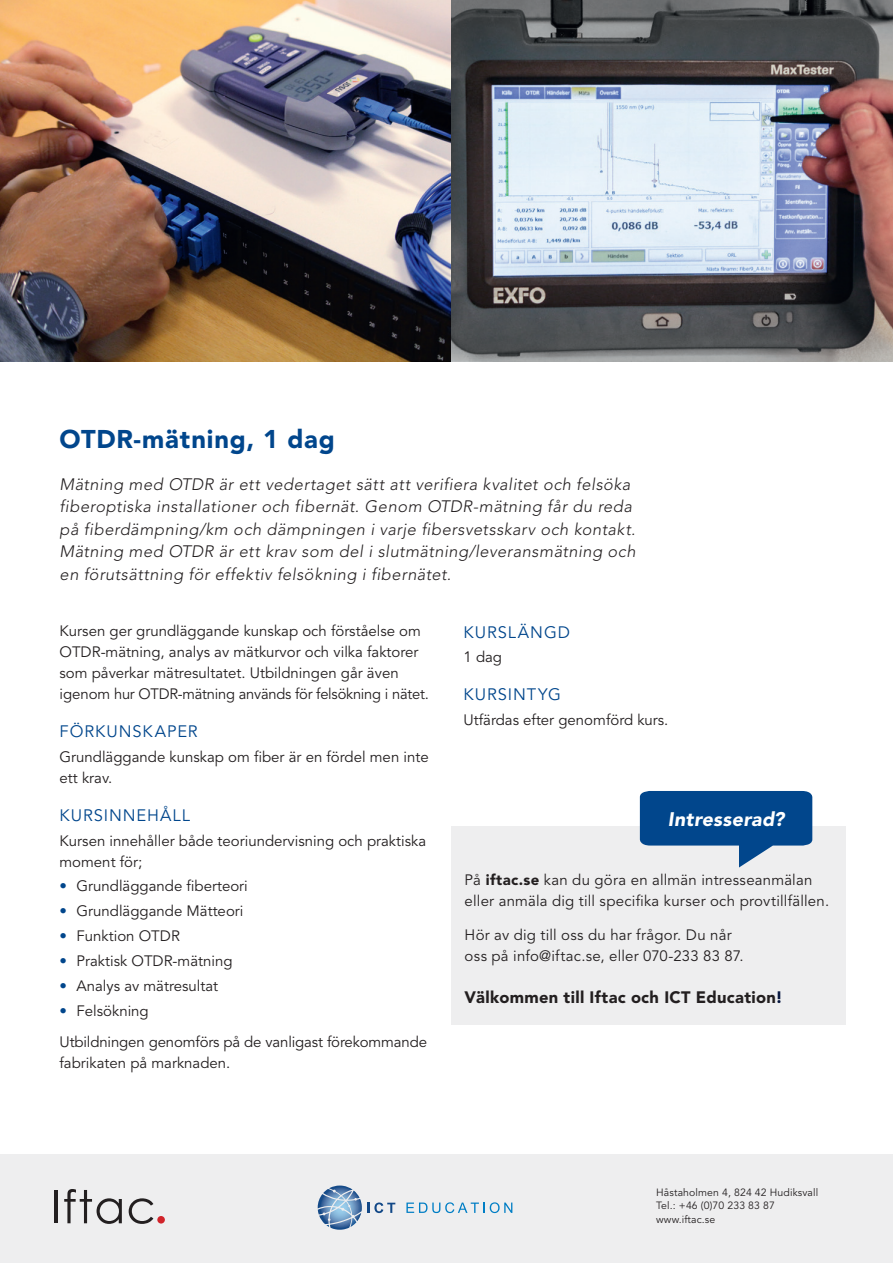
<style>
.page{position:relative;width:893px;height:1263px;background:#fff}
.page>*{position:absolute;margin:0;border:0;box-sizing:border-box;transform-origin:0 0}
.Kursrubrik{font:900 25.5px "Avenir LT Std";letter-spacing:.035em;color:#01468c}
.Rubrik_13_p{font:italic 900 19.5px "Avenir LT Std";letter-spacing:.015em;color:#fff}
.Ingress{font:italic 300 16.5px "Avenir LT Std";letter-spacing:.03em;color:#231f20}
.Mellanrubrik_VERSALE{font:16.5px "Avenir LT Std";letter-spacing:.055em;color:#01468c}
.Rubrik_13_p-2{font:900 16.5px "Avenir LT Std";letter-spacing:.02em;color:#231f20}
.Brödtext{font:15px/21px "Avenir LT Std";color:#231f20}
.Rubrik_13_p-3{font:15px/21px "Avenir LT Std";letter-spacing:.015em;color:#231f20}
.Brödtext_svart_10_14{font:15px/21px "Avenir LT Std";letter-spacing:.015em;color:#231f20}
.t1{font:10.5px/13.5px "Avenir LT Std";letter-spacing:.01em;color:#231f20}
.s1{color:#01468c}
.s2{font-weight:900}
.s3{color:#03143e}
</style>
<div class="page">
<img style="left:0;top:0;width:451px;height:361px">
<img style="left:451px;top:0;width:442px;height:361px">
<div style="left:0;top:1154px;width:893px;height:109px;background:#eeeeef"></div>
<hr style="left:55px;top:1190px;width:3px;height:33px;background:#231f20">
<svg style="left:64px;top:1189px;width:58px;height:35px"></svg>
<svg style="left:129px;top:1198px;width:24px;height:26px"></svg>
<div style="left:157px;top:1216px;width:8px;height:7px;background:#d1232a;border-radius:50%"></div>
<svg style="left:318px;top:1185px;width:44px;height:45px"></svg>
<svg style="left:368px;top:1202px;width:27px;height:11px"></svg>
<svg style="left:406px;top:1202px;width:106px;height:11px"></svg>
<div style="left:451px;top:826px;width:395px;height:199px;background:#eeeeef"></div>
<svg style="left:640px;top:791px;width:172px;height:76px"></svg>
<p class="Kursrubrik" style="left:60px;top:423px;width:277px">OTDR-mätning, 1 dag</p>
<p class="Ingress" style="left:60px;top:474px;width:572px">Mätning med OTDR är ett vedertaget sätt att verifiera kvalitet och felsöka</p>
<p class="Ingress" style="left:60px;top:497px;width:574px">fiberoptiska installationer och fibernät. Genom OTDR-mätning får du reda</p>
<p class="Ingress" style="left:60px;top:519px;width:577px">på fiberdämpning/km och dämpningen i varje fibersvetsskarv och kontakt.</p>
<p class="Ingress" style="left:60px;top:542px;width:577px">Mätning med OTDR är ett krav som del i slutmätning/leveransmätning och</p>
<p class="Ingress" style="left:60px;top:564px;width:393px">en förutsättning för effektiv felsökning i fibernätet.</p>
<p class="Mellanrubrik_VERSALE" style="left:463px;top:622px;width:108px">KURSLÄNGD</p>
<p class="Brödtext" style="left:463px;top:647px;width:40px">1 dag</p>
<p class="Mellanrubrik_VERSALE" style="left:463px;top:685px;width:99px">KURSINTYG</p>
<p class="Brödtext" style="left:463px;top:710px;width:206px">Utfärdas efter genomförd kurs.</p>
<p class="Brödtext" style="left:60px;top:621px;width:371px">Kursen ger grundläggande kunskap och förståelse om OTDR-mätning, analys av mätkurvor och vilka faktorer som påverkar mätresultatet. Utbildningen går även igenom hur OTDR-mätning används för felsökning i nätet.</p>
<p class="Mellanrubrik_VERSALE" style="left:60px;top:722px;width:140px">FÖRKUNSKAPER</p>
<p class="Brödtext" style="left:60px;top:747px;width:371px">Grundläggande kunskap om fiber är en fördel men inte ett krav.</p>
<p class="Mellanrubrik_VERSALE" style="left:60px;top:806px;width:132px">KURSINNEHÅLL</p>
<p class="Brödtext" style="left:60px;top:831px;width:368px">Kursen innehåller både teoriundervisning och praktiska moment för;</p>
<p class="Brödtext" style="left:60px;top:876px;width:190px"><span class="s1">•</span> Grundläggande fiberteori</p>
<p class="Brödtext" style="left:60px;top:901px;width:185px"><span class="s1">•</span> Grundläggande Mätteori</p>
<p class="Brödtext" style="left:60px;top:926px;width:122px"><span class="s1">•</span> Funktion OTDR</p>
<p class="Brödtext" style="left:60px;top:951px;width:175px"><span class="s1">•</span> Praktisk OTDR-mätning</p>
<p class="Brödtext" style="left:60px;top:976px;width:160px"><span class="s1">•</span> Analys av mätresultat</p>
<p class="Brödtext" style="left:60px;top:1001px;width:91px"><span class="s1">•</span> Felsökning</p>
<p class="Brödtext" style="left:60px;top:1031px;width:369px">Utbildningen genomförs på de vanligast förekommande fabrikaten på marknaden.</p>
<p class="Rubrik_13_p" style="left:668px;top:807px;width:118px">Intresserad?</p>
<p class="Rubrik_13_p-3" style="left:465px;top:870px;width:366px">På <span class="s2">iftac.se</span> kan du göra en allmän intresseanmälan eller anmäla dig till specifika kurser och provtillfällen.</p>
<p class="Brödtext_svart_10_14" style="left:465px;top:924px;width:281px">Hör av dig till oss du har frågor. Du når oss på info@iftac.se, eller 070-233 83 87.</p>
<p class="Rubrik_13_p-2" style="left:465px;top:987px;width:320px">Välkommen till Iftac och ICT Education<span class="s3">!</span></p>
<p class="t1" style="left:656px;top:1186px;width:163px">Håstaholmen 4, 824 42 Hudiksvall<br>Tel.: +46 (0)70 233 83 87 www.iftac.se</p>
</div>
